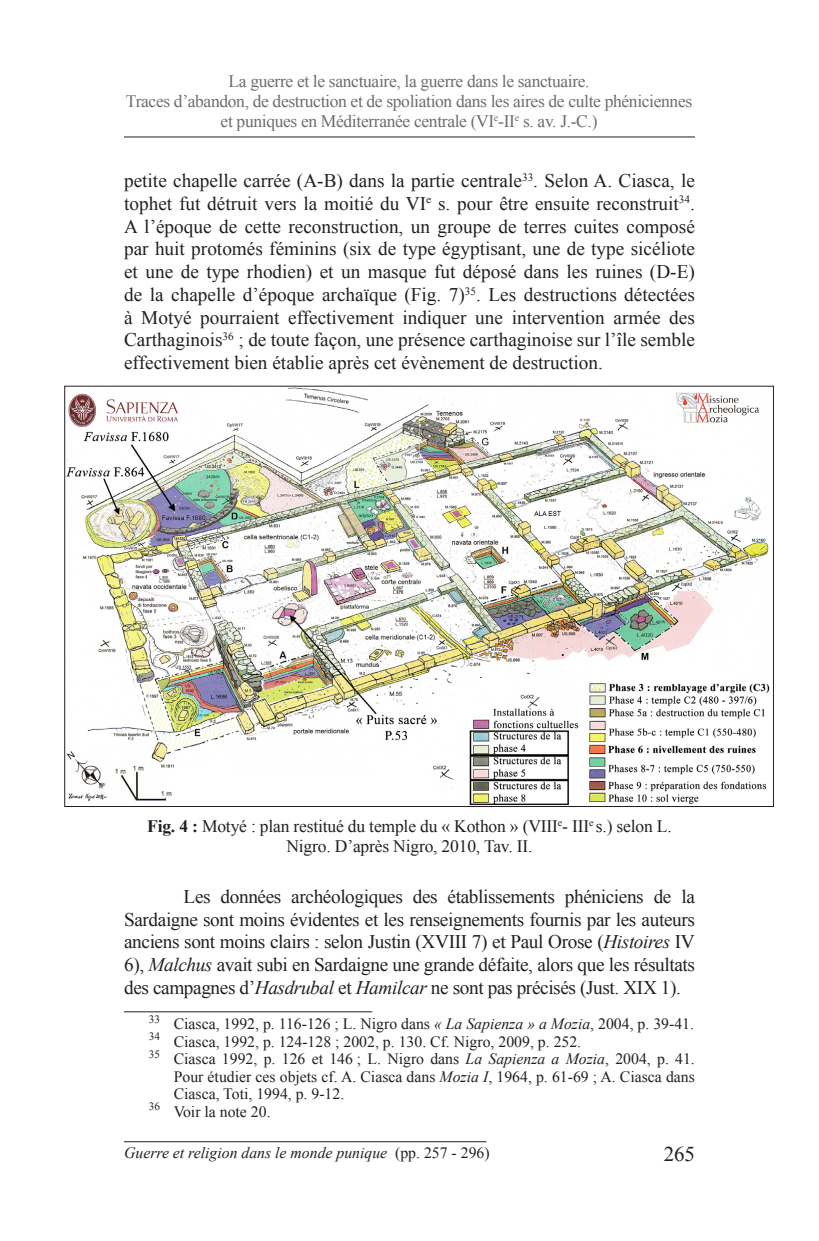
<style>
.page{position:relative;width:819px;height:1241px;background:#fff}
.page>*{position:absolute;margin:0;border:0;box-sizing:border-box;transform-origin:0 0}
.t1{font:21px "Times New Roman";color:#231f20}
.t2{font:19.25px/22.8px "Times New Roman";letter-spacing:-.01em;color:#231f20;text-align:justify}
.t3{font:17.5px/20.1px "Times New Roman";letter-spacing:-.02em;color:#6c6d70;text-align:center}
.t4{font:17.5px/20.1px "Times New Roman";letter-spacing:-.01em;color:#231f20;text-align:center}
.t5{font:15.75px/17.5px "Times New Roman";color:#231f20;text-align:justify}
.t6{font:italic 15.75px "Times New Roman";color:#231f20}
.s1{font-weight:700}
.s2{font-style:italic}
.s3{font-style:normal}
</style>
<div class="page">
<hr style="left:124px;top:136px;width:570px;height:1px;background:#231f20">
<hr style="left:124px;top:1141px;width:362px;height:1px;background:#231f20">
<hr style="left:124px;top:1011px;width:248px;height:1px;background:#231f20">
<img style="left:66px;top:387px;width:704px;height:417px">
<p class="t3" style="left:126px;top:70px;width:567px">La guerre et le sanctuaire, la guerre dans le sanctuaire.<br>Traces d’abandon, de destruction et de spoliation dans les aires de culte phéniciennes et puniques en Méditerranée centrale (VI<sup>e</sup>-II<sup>e</sup> s. av. J.-C.)</p>
<p class="t2" style="left:124px;top:169px;width:572px">petite chapelle carrée (A-B) dans la partie centrale<sup>33</sup>. Selon A. Ciasca, le tophet fut détruit vers la moitié du VI<sup>e</sup> s. pour être ensuite reconstruit<sup>34</sup>.<br>A l’époque de cette reconstruction, un groupe de terres cuites composé par huit protomés féminins (six de type égyptisant, une de type sicéliote et une de type rhodien) et un masque fut déposé dans les ruines (D-E) de la chapelle d’époque archaïque (Fig. 7)<sup>35</sup>. Les destructions détectées à Motyé pourraient effectivement indiquer une intervention armée des Carthaginois<sup>36</sup> ; de toute façon, une présence carthaginoise sur l’île semble effectivement bien établie après cet évènement de destruction.</p>
<p class="t4" style="left:147px;top:815px;width:526px"><span class="s1">Fig. 4</span> <span class="s1">:</span> Motyé : plan restitué du temple du « Kothon » (VIII<sup>e</sup>- III<sup>e</sup> s.) selon L.<br>Nigro. D’après Nigro, 2010, Tav. II.</p>
<p class="t2" style="left:124px;top:884px;width:572px;text-indent:60px">Les données archéologiques des établissements phéniciens de la Sardaigne sont moins évidentes et les renseignements fournis par les auteurs anciens sont moins clairs : selon Justin (XVIII 7) et Paul Orose (<span class="s2">Histoires</span> IV 6), <span class="s2">Malchus</span> avait subi en Sardaigne une grande défaite, alors que les résultats des campagnes d’<span class="s2">Hasdrubal</span> et <span class="s2">Hamilcar</span> ne sont pas précisés (Just. XIX 1).</p>
<p class="t5" style="left:149px;top:1014px;width:546px"><sup>33</sup> Ciasca, 1992, p. 116-126 ; L. Nigro dans <span class="s2">« La Sapienza » a Mozia</span>, 2004, p. 39-41.</p>
<p class="t5" style="left:149px;top:1032px;width:434px"><sup>34</sup> Ciasca, 1992, p. 124-128 ; 2002, p. 130. Cf. Nigro, 2009, p. 252.</p>
<p class="t5" style="left:174px;top:1049px;width:522px;text-indent:-25px"><sup>35</sup> Ciasca 1992, p. 126 et 146 ; L. Nigro dans <span class="s2">La Sapienza a Mozia</span>, 2004, p. 41.<br>Pour étudier ces objets cf. A. Ciasca dans <span class="s2">Mozia I</span>, 1964, p. 61-69 ; A. Ciasca dans Ciasca, Toti, 1994, p. 9-12.</p>
<p class="t5" style="left:149px;top:1102px;width:123px"><sup>36</sup> Voir la note 20.</p>
<p class="t6" style="left:124px;top:1141px;width:367px">Guerre et religion dans le monde punique <span class="s3">(pp. 257 - 296)</span></p>
<p class="t1" style="left:663px;top:1139px;width:32px">265</p>
</div>
